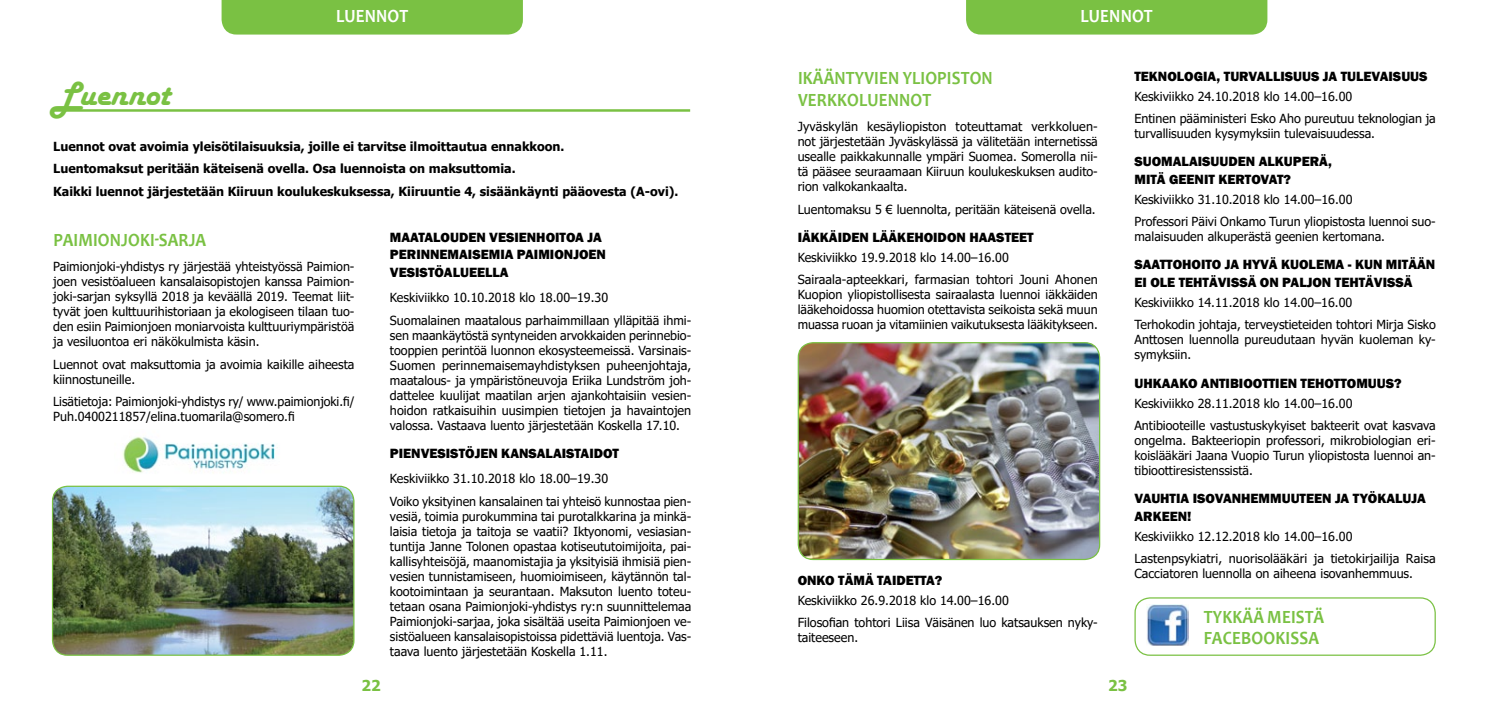
<style>
.page{position:relative;width:1489px;height:709px;background:#fff}
.page>*{position:absolute;margin:0;border:0;box-sizing:border-box;transform-origin:0 0}
.t1{font:35px "Harlow Solid";color:#7ac143}
.t2{font:700 18.75px/21.2px "Candara";letter-spacing:.01em;color:#7ac143;scale:.9 1}
.t3{font:700 18.75px "Candara";color:#fff;scale:.9 1}
.t4{font:700 15px "Tahoma";color:#7ac143}
.t5{font:800 13.75px/17.5px "Franklin Gothic";color:#000}
.t6{font:12.5px/15px "Tahoma";color:#000}
.t7{font:700 12.5px/22.1px "Tahoma";color:#000}
</style>
<div class="page">
<div style="left:221px;top:0;width:302px;height:35px;background:#7ac143"></div>
<div style="left:966px;top:0;width:301px;height:35px;background:#7ac143"></div>
<hr style="left:53px;top:109px;width:637px;height:3px;background:#7ac143">
<img style="left:54px;top:487px;width:300px;height:167px">
<div style="left:52px;top:485px;width:302px;height:171px;border:1px solid #7ac143;border-radius:15px"></div>
<img style="left:122px;top:437px;width:156px;height:36px">
<img style="left:799px;top:343px;width:300px;height:216px">
<div style="left:797px;top:342px;width:303px;height:218px;border:1px solid #7ac143;border-radius:15px"></div>
<div style="left:1134px;top:597px;width:301px;height:59px;border:1px solid #7ac143;border-radius:15px"></div>
<img style="left:1146px;top:604px;width:42px;height:41px">
<h1 class="t1" style="left:53px;top:74px;width:119px">Luennot</h1>
<h2 class="t3" style="left:336px;top:4px;width:22px">LUENNOT</h2>
<p class="t7" style="left:53px;top:136px;width:626px">Luennot ovat avoimia yleisötilaisuuksia, joille ei tarvitse ilmoittautua ennakkoon.<br>Luentomaksut peritään käteisenä ovella. Osa luennoista on maksuttomia.<br>Kaikki luennot järjestetään Kiiruun koulukeskuksessa, Kiiruuntie 4, sisäänkäynti pääovesta (A-ovi).</p>
<h2 class="t2" style="left:53px;top:229px;width:171px">PAIMIONJOKI-SARJA</h2>
<p class="t6" style="left:53px;top:260px;width:303px;text-align:justify">Paimionjoki-yhdistys ry järjestää yhteistyössä Paimion&shy;joen vesistöalueen kansalaisopistojen kanssa Paimion&shy;joki-sarjan syksyllä 2018 ja keväällä 2019. Teemat liit&shy;tyvät joen kulttuurihistoriaan ja ekologiseen tilaan tuo&shy;den esiin Paimionjoen moniarvoista kulttuuriympäristöä ja vesiluontoa eri näkökulmista käsin.</p>
<p class="t6" style="left:53px;top:357px;width:303px">Luennot ovat maksuttomia ja avoimia kaikille aiheesta kiinnostuneille.</p>
<p class="t6" style="left:53px;top:394px;width:303px">Lisätietoja: Paimionjoki-yhdistys ry/ www.paimionjoki.fi/<br>Puh.0400211857/elina.tuomarila@somero.fi</p>
<p class="t5" style="left:390px;top:228px;width:217px">MAATALOUDEN VESIENHOITOA JA<br>PERINNEMAISEMIA PAIMIONJOEN<br>VESISTÖALUEELLA</p>
<p class="t6" style="left:390px;top:287px;width:303px;line-height:22.1px">Keskiviikko 10.10.2018 klo 18.00–19.30<br>Suomalainen maatalous parhaimmillaan ylläpitää ihmi-</p>
<p class="t6" style="left:390px;top:328px;width:303px;text-align:justify">sen maankäytöstä syntyneiden arvokkaiden perinnebio&shy;tooppien perintöä luonnon ekosysteemeissä. Varsinais-Suomen perinnemaisemayhdistyksen puheenjohtaja, maatalous- ja ympäristöneuvoja Eriika Lundström joh&shy;dattelee kuulijat maatilan arjen ajankohtaisiin vesien&shy;hoidon ratkaisuihin uusimpien tietojen ja havaintojen valossa. Vastaava luento järjestetään Koskella 17.10.</p>
<p class="t5" style="left:390px;top:444px;width:231px">PIENVESISTÖJEN KANSALAISTAIDOT</p>
<p class="t6" style="left:390px;top:468px;width:303px;line-height:22.1px">Keskiviikko 31.10.2018 klo 18.00–19.30<br>Voiko yksityinen kansalainen tai yhteisö kunnostaa pien-</p>
<p class="t6" style="left:390px;top:509px;width:303px;text-align:justify">vesiä, toimia purokummina tai purotalkkarina ja minkä&shy;laisia tietoja ja taitoja se vaatii? Iktyonomi, vesiasian&shy;tuntija Janne Tolonen opastaa kotiseututoimijoita, pai&shy;kallisyhteisöjä, maanomistajia ja yksityisiä ihmisiä pien&shy;vesien tunnistamiseen, huomioimiseen, käytännön tal&shy;kootoimintaan ja seurantaan. Maksuton luento toteu&shy;tetaan osana Paimionjoki-yhdistys ry:n suunnittelemaa Paimionjoki-sarjaa, joka sisältää useita Paimionjoen ve&shy;sistöalueen kansalaisopistoissa pidettäviä luentoja. Vas&shy;taava luento järjestetään Koskella 1.11.</p>
<h2 class="t3" style="left:1080px;top:4px;width:13px">LUENNOT</h2>
<h2 class="t2" style="left:798px;top:68px;width:218px">IKÄÄNTYVIEN YLIOPISTON<br>VERKKOLUENNOT</h2>
<p class="t6" style="left:797px;top:120px;width:302px;text-align:justify">Jyväskylän kesäyliopiston toteuttamat verkkoluen&shy;not järjestetään Jyväskylässä ja välitetään internetissä usealle paikkakunnalle ympäri Suomea. Somerolla nii&shy;tä pääsee seuraamaan Kiiruun koulukeskuksen audito&shy;rion valkokankaalta.</p>
<p class="t6" style="left:797px;top:202px;width:299px">Luentomaksu 5 € luennolta, peritään käteisenä ovella.</p>
<p class="t5" style="left:797px;top:228px;width:237px">IÄKKÄIDEN LÄÄKEHOIDON HAASTEET</p>
<p class="t6" style="left:797px;top:247px;width:301px;line-height:22.1px">Keskiviikko 19.9.2018 klo 14.00–16.00<br>Sairaala-apteekkari, farmasian tohtori Jouni Ahonen</p>
<p class="t6" style="left:797px;top:288px;width:301px;text-align:justify">Kuopion yliopistollisesta sairaalasta luennoi iäkkäiden lääkehoidossa huomion otettavista seikoista sekä muun muassa ruoan ja vitamiinien vaikutuksesta lääkitykseen.</p>
<p class="t5" style="left:797px;top:571px;width:146px">ONKO TÄMÄ TAIDETTA?</p>
<p class="t6" style="left:797px;top:590px;width:301px;line-height:22.1px">Keskiviikko 26.9.2018 klo 14.00–16.00<br>Filosofian tohtori Liisa Väisänen luo katsauksen nyky-</p>
<p class="t6" style="left:797px;top:631px;width:62px">taiteeseen.</p>
<p class="t5" style="left:1134px;top:67px;width:294px">TEKNOLOGIA, TURVALLISUUS JA TULEVAISUUS</p>
<p class="t6" style="left:1134px;top:86px;width:303px;line-height:22.1px">Keskiviikko 24.10.2018 klo 14.00–16.00<br>Entinen pääministeri Esko Aho pureutuu teknologian ja</p>
<p class="t6" style="left:1134px;top:127px;width:242px">turvallisuuden kysymyksiin tulevaisuudessa.</p>
<p class="t5" style="left:1134px;top:153px;width:199px">SUOMALAISUUDEN ALKUPERÄ,<br>MITÄ GEENIT KERTOVAT?</p>
<p class="t6" style="left:1134px;top:189px;width:303px;line-height:22.1px">Keskiviikko 31.10.2018 klo 14.00–16.00<br>Professori Päivi Onkamo Turun yliopistosta luennoi suo-</p>
<p class="t6" style="left:1134px;top:230px;width:252px">malaisuuden alkuperästä geenien kertomana.</p>
<p class="t5" style="left:1134px;top:256px;width:302px">SAATTOHOITO JA HYVÄ KUOLEMA - KUN MITÄÄN<br>EI OLE TEHTÄVISSÄ ON PALJON TEHTÄVISSÄ</p>
<p class="t6" style="left:1134px;top:292px;width:303px;line-height:22.1px">Keskiviikko 14.11.2018 klo 14.00–16.00<br>Terhokodin johtaja, terveystieteiden tohtori Mirja Sisko</p>
<p class="t6" style="left:1134px;top:333px;width:303px">Anttosen luennolla pureudutaan hyvän kuoleman ky&shy;symyksiin.</p>
<p class="t5" style="left:1134px;top:374px;width:269px">UHKAAKO ANTIBIOOTTIEN TEHOTTOMUUS?</p>
<p class="t6" style="left:1134px;top:393px;width:303px;line-height:22.1px">Keskiviikko 28.11.2018 klo 14.00–16.00<br>Antibiooteille vastustuskykyiset bakteerit ovat kasvava</p>
<p class="t6" style="left:1134px;top:434px;width:303px;text-align:justify">ongelma. Bakteeriopin professori, mikrobiologian eri&shy;koislääkäri Jaana Vuopio Turun yliopistosta luennoi an&shy;tibioottiresistenssistä.</p>
<p class="t5" style="left:1134px;top:490px;width:293px">VAUHTIA ISOVANHEMMUUTEEN JA TYÖKALUJA<br>ARKEEN!</p>
<p class="t6" style="left:1134px;top:526px;width:303px;line-height:22.1px">Keskiviikko 12.12.2018 klo 14.00–16.00<br>Lastenpsykiatri, nuorisolääkäri ja tietokirjailija Raisa</p>
<p class="t6" style="left:1134px;top:567px;width:280px">Cacciatoren luennolla on aiheena isovanhemmuus.</p>
<h2 class="t2" style="left:1203px;top:605px;width:101px">TYKKÄÄ MEISTÄ<br>FACEBOO KISSA</h2>
<p class="t4" style="left:361px;top:675px;width:21px">22</p>
<p class="t4" style="left:1108px;top:675px;width:21px">23</p>
</div>
